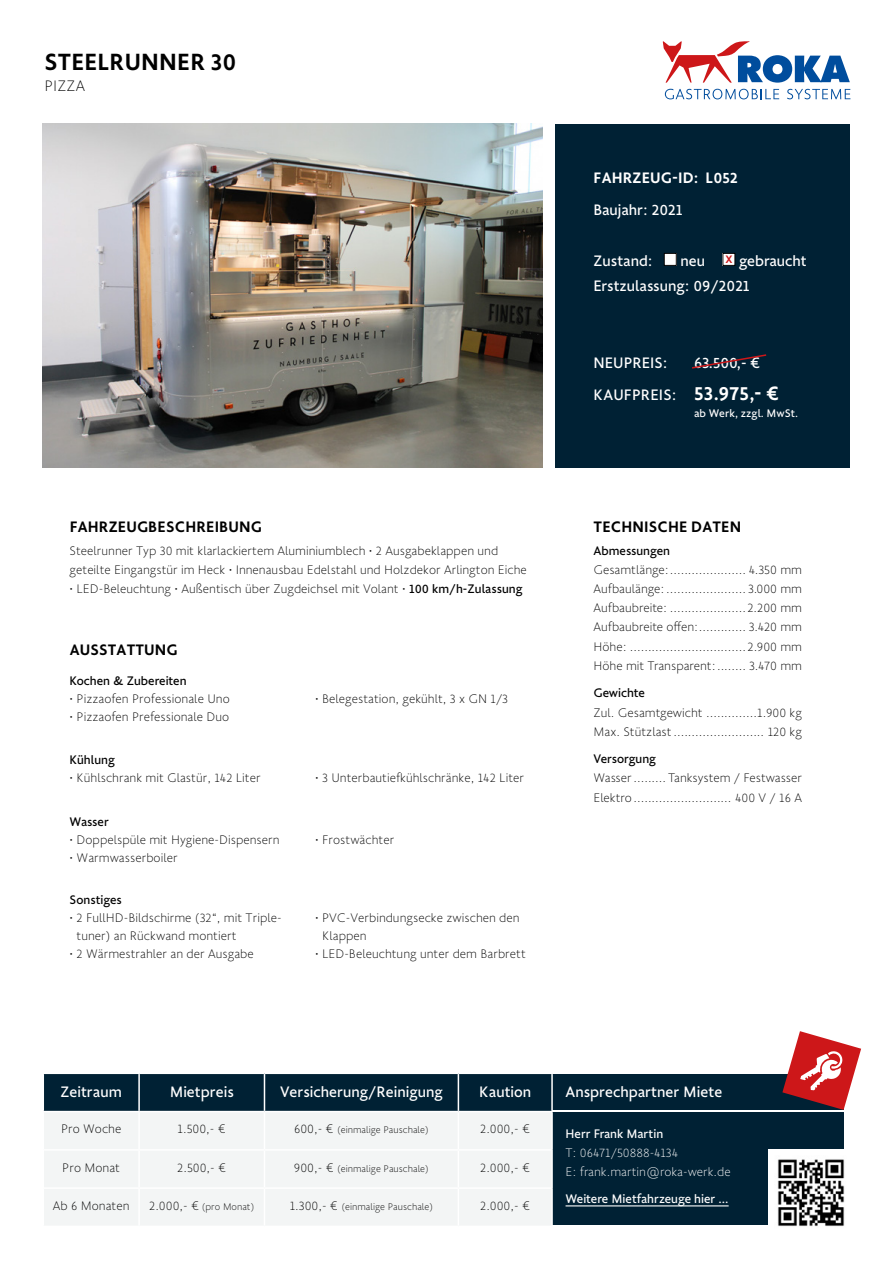
<style>
.page{position:relative;width:893px;height:1263px;background:#fff}
.page>*{position:absolute;margin:0;border:0;box-sizing:border-box;transform-origin:0 0}
.t1{font:500 25.5px "Golden Sans";letter-spacing:.01em;color:#000}
.t2{font:16.5px/25.5px "Golden Sans";color:#fff}
.t3{font:500 16.5px "Golden Sans";letter-spacing:.01em;color:#000}
.t4{font:500 16.5px "Golden Sans";letter-spacing:.01em;color:#fff}
.t5{font:200 16.5px "Golden Sans";letter-spacing:.01em;color:#000}
.t6{font:200 13.5px/19.2px "Golden Sans";color:#000}
.t7{font:13.5px "Golden Sans";color:#000}
.t8{font:200 13.5px/19.2px "Golden Sans";color:#fff}
.t9{font:13.5px "Golden Sans";color:#fff}
.t10{font:12px "Golden Sans";color:#fff}
.t11{font:200 10.5px "Golden Sans";color:#000}
.s1{font-weight:400}
.s2{font-weight:500;font-size:21px}
.s3{font-size:13.5px}
</style>
<div class="page">
<svg style="left:665px;top:89px;width:114px;height:10px"></svg>
<svg style="left:787px;top:89px;width:63px;height:10px"></svg>
<svg style="left:663px;top:41px;width:187px;height:42px"></svg>
<img style="left:43px;top:123px;width:500px;height:345px">
<div style="left:556px;top:124px;width:294px;height:343px;background:#002134"></div>
<div style="left:544px;top:1074px;width:299px;height:36px;background:#002134"></div>
<div style="left:544px;top:1112px;width:299px;height:113px;background:#002134"></div>
<div style="left:44px;top:1074px;width:507px;height:37px;background:#002134"></div>
<div style="left:44px;top:1112px;width:507px;height:113px;background:#f3f5f5"></div>
<hr style="left:138px;top:1074px;width:2px;height:37px;background:#fff">
<hr style="left:264px;top:1074px;width:1px;height:37px;background:#fff">
<hr style="left:458px;top:1074px;width:1px;height:37px;background:#fff">
<hr style="left:551px;top:1074px;width:2px;height:37px;background:#fff">
<hr style="left:138px;top:1112px;width:2px;height:37px;background:#fff">
<hr style="left:264px;top:1112px;width:1px;height:37px;background:#fff">
<hr style="left:458px;top:1112px;width:1px;height:37px;background:#fff">
<hr style="left:44px;top:1149px;width:95px;height:1px;background:#fff">
<hr style="left:139px;top:1149px;width:125px;height:1px;background:#fff">
<hr style="left:138px;top:1150px;width:2px;height:37px;background:#fff">
<hr style="left:264px;top:1149px;width:194px;height:1px;background:#fff">
<hr style="left:264px;top:1150px;width:1px;height:37px;background:#fff">
<hr style="left:458px;top:1149px;width:93px;height:1px;background:#fff">
<hr style="left:458px;top:1150px;width:1px;height:37px;background:#fff">
<hr style="left:44px;top:1187px;width:95px;height:2px;background:#fff">
<hr style="left:139px;top:1187px;width:125px;height:2px;background:#fff">
<hr style="left:138px;top:1189px;width:2px;height:36px;background:#fff">
<hr style="left:264px;top:1187px;width:194px;height:2px;background:#fff">
<hr style="left:264px;top:1189px;width:1px;height:36px;background:#fff">
<hr style="left:458px;top:1187px;width:93px;height:2px;background:#fff">
<hr style="left:458px;top:1189px;width:1px;height:36px;background:#fff">
<hr style="left:551px;top:1112px;width:2px;height:38px;background:#fff">
<hr style="left:551px;top:1150px;width:2px;height:38px;background:#fff">
<hr style="left:551px;top:1188px;width:2px;height:37px;background:#fff">
<svg style="left:782px;top:1031px;width:79px;height:79px"></svg>
<div style="left:664px;top:253px;width:12px;height:12px;background:#fff"></div>
<div style="left:664px;top:253px;width:13px;height:13px;border:1px solid #000"></div>
<div style="left:723px;top:253px;width:12px;height:12px;background:#fff"></div>
<div style="left:722px;top:253px;width:13px;height:13px;border:1px solid #000"></div>
<hr style="left:566px;top:1205px;width:163px;height:1px;background:#fff">
<img style="left:768px;top:1150px;width:77px;height:77px">
<svg style="left:692px;top:354px;width:75px;height:15px"></svg>
<h1 class="t1" style="left:44px;top:43px;width:193px">STEELRUNNER 30</h1>
<p class="t5" style="left:44px;top:75px;width:42px">PIZZA</p>
<p class="t3" style="left:70px;top:514px;width:194px">FAHRZEUGBESCHREIBUNG</p>
<p class="t6" style="left:70px;top:540px;width:459px">Steelrunner Typ 30 mit klarlackiertem Aluminiumblech • 2 Ausgabeklappen und geteilte Eingangstür im Heck • Innenausbau Edelstahl und Holzdekor Arlington Eiche</p>
<p class="t6" style="left:70px;top:578px;width:454px">• LED-Beleuchtung • Außentisch über Zugdeichsel mit Volant • <span class="s1">100 km/h-Zulassung</span></p>
<p class="t3" style="left:70px;top:637px;width:109px">AUSSTATTUNG</p>
<p class="t7" style="left:70px;top:671px;width:118px">Kochen &amp; Zubereiten</p>
<p class="t6" style="left:70px;top:688px;width:162px">• Pizzaofen Professionale Uno</p>
<p class="t6" style="left:70px;top:706px;width:161px">• Pizzaofen Prefessionale Duo</p>
<p class="t6" style="left:315px;top:688px;width:194px">• Belegestation, gekühlt, 3 x GN 1/3</p>
<p class="t7" style="left:70px;top:750px;width:47px">Kühlung</p>
<p class="t6" style="left:70px;top:768px;width:193px">• Kühlschrank mit Glastür, 142 Liter</p>
<p class="t6" style="left:315px;top:768px;width:210px">• 3 Unterbautiefkühlschränke, 142 Liter</p>
<p class="t7" style="left:70px;top:812px;width:41px">Wasser</p>
<p class="t6" style="left:70px;top:829px;width:211px">• Doppelspüle mit Hygiene-Dispensern</p>
<p class="t6" style="left:70px;top:847px;width:110px">• Warmwasserboiler</p>
<p class="t6" style="left:315px;top:829px;width:81px">• Frostwächter</p>
<p class="t7" style="left:70px;top:890px;width:54px">Sonstiges</p>
<p class="t6" style="left:77px;top:908px;width:207px;line-height:18px;text-indent:-7px">• 2 FullHD-Bildschirme (32“, mit Triple&shy;tuner) an Rückwand montiert</p>
<p class="t6" style="left:70px;top:944px;width:186px">• 2 Wärmestrahler an der Ausgabe</p>
<p class="t6" style="left:322px;top:908px;width:199px;line-height:18px;text-indent:-7px">• PVC-Verbindungsecke zwischen den<br>Klappen</p>
<p class="t6" style="left:315px;top:944px;width:212px">• LED-Beleuchtung unter dem Barbrett</p>
<p class="t4" style="left:594px;top:165px;width:146px">FAHRZEUG-ID: L052</p>
<p class="t2" style="left:593px;top:196px;width:91px">Baujahr: 2021</p>
<p class="t2" style="left:593px;top:247px;width:61px">Zustand:</p>
<p class="t2" style="left:593px;top:247px;width:215px;text-indent:87px">neu <sup>x</sup> gebraucht<br>Erstzulassung: 09/2021</p>
<p class="t2" style="left:594px;top:346px;width:187px;line-height:32px;text-indent:100px">63.500,- €<br>KAUFPREIS: <span class="s2">53.975,- €</span></p>
<p class="t10" style="left:694px;top:404px;width:106px">ab Werk, zzgl. MwSt.</p>
<p class="t2" style="left:593px;top:349px;width:75px">NEUPREIS:</p>
<p class="t3" style="left:594px;top:514px;width:149px">TECHNISCHE DATEN</p>
<p class="t7" style="left:593px;top:541px;width:78px">Abmessungen</p>
<p class="t6" style="left:593px;top:559px;width:210px;text-align:justify">Gesamtlänge:..................... 4.350 mm Aufbaulänge:...................... 3.000 mm Aufbaubreite: .....................2.200 mm Aufbaubreite offen:............. 3.420 mm Höhe: ................................2.900 mm Höhe mit Transparent:........ 3.470 mm</p>
<p class="t7" style="left:593px;top:683px;width:53px">Gewichte</p>
<p class="t6" style="left:593px;top:702px;width:210px">Zul. Gesamtgewicht ..............1.900 kg<br>Max. Stützlast......................... 120 kg</p>
<p class="t7" style="left:593px;top:749px;width:64px">Versorgung</p>
<p class="t6" style="left:593px;top:768px;width:210px">Wasser......... Tanksystem / Festwasser<br>Elektro........................... 400 V / 16 A</p>
<p class="t2" style="left:61px;top:1078px;width:63px">Zeitraum</p>
<p class="t2" style="left:170px;top:1078px;width:66px">Mietpreis</p>
<p class="t2" style="left:280px;top:1078px;width:164px">Versicherung/Reinigung</p>
<p class="t2" style="left:479px;top:1078px;width:53px">Kaution</p>
<p class="t6" style="left:61px;top:1118px;width:62px">Pro Woche</p>
<p class="t6" style="left:178px;top:1118px;width:50px">1.500,- €</p>
<p class="t11" style="left:294px;top:1122px;width:136px"><span class="s3">600,- €</span> (einmalige Pauschale)</p>
<p class="t6" style="left:480px;top:1118px;width:52px">2.000,- €</p>
<p class="t6" style="left:62px;top:1157px;width:59px">Pro Monat</p>
<p class="t6" style="left:177px;top:1157px;width:51px">2.500,- €</p>
<p class="t11" style="left:294px;top:1161px;width:136px"><span class="s3">900,- €</span> (einmalige Pauschale)</p>
<p class="t6" style="left:480px;top:1157px;width:52px">2.000,- €</p>
<p class="t6" style="left:53px;top:1195px;width:78px">Ab 6 Monaten</p>
<p class="t11" style="left:149px;top:1199px;width:107px"><span class="s3">2.000,- €</span> (pro Monat)</p>
<p class="t11" style="left:290px;top:1199px;width:145px"><span class="s3">1.300,- €</span> (einmalige Pauschale)</p>
<p class="t6" style="left:480px;top:1195px;width:52px">2.000,- €</p>
<p class="t2" style="left:566px;top:1078px;width:158px">Ansprechpartner Miete</p>
<p class="t9" style="left:566px;top:1123px;width:99px">Herr Frank Martin</p>
<p class="t8" style="left:566px;top:1142px;width:167px">T: 06471/50888-4134<br>E: frank.martin@roka-werk.de</p>
<p class="t9" style="left:566px;top:1189px;width:165px">Weitere Mietfahrzeuge hier ...</p>
</div>
